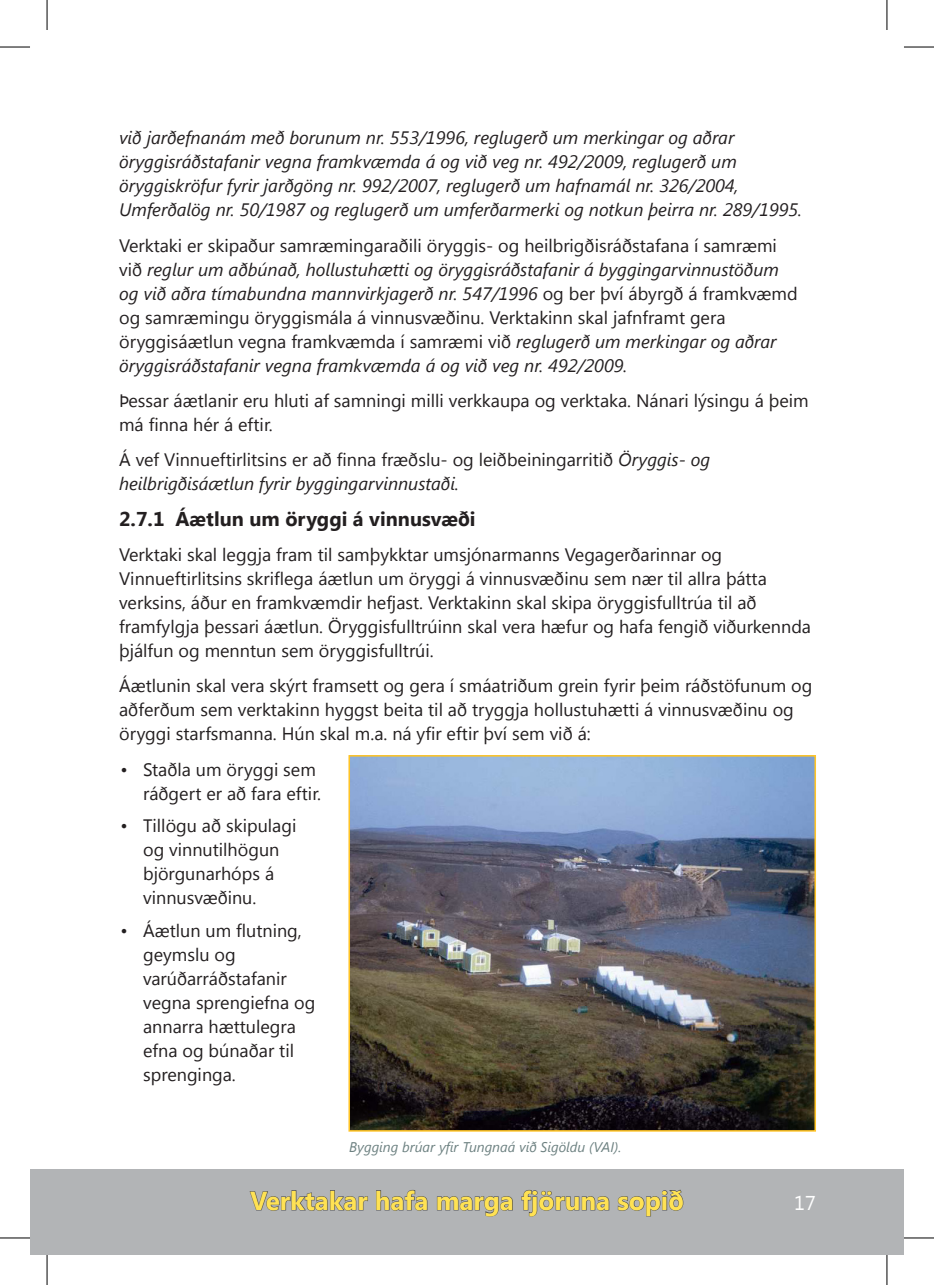
<style>
.page{position:relative;width:934px;height:1285px;background:#fff}
.page>*{position:absolute;margin:0;border:0;box-sizing:border-box;transform-origin:0 0}
.t1{font:700 26px "Segoe UI";color:#ffe253}
.t2{font:700 20px "Segoe UI";color:#231f20}
.t3{font:20px "Segoe UI";color:#fff}
.t4{font:18px/24px "Segoe UI";color:#231f20}
.t5{font:italic 18px/24px "Segoe UI";color:#231f20}
.t6{font:italic 14px "Segoe UI";color:#6d8181}
.s1{font-style:italic}
</style>
<div class="page">
<div style="left:47px;top:1170px;width:856px;height:85px;background:#b2b4b6"></div>
<div style="left:30px;top:1170px;width:17px;height:85px;background:#b2b4b6"></div>
<svg style="left:249px;top:1190px;width:119px;height:21px"></svg>
<svg style="left:376px;top:1190px;width:52px;height:21px"></svg>
<svg style="left:437px;top:1196px;width:76px;height:21px"></svg>
<svg style="left:521px;top:1189px;width:88px;height:28px"></svg>
<svg style="left:617px;top:1189px;width:66px;height:28px"></svg>
<img style="left:351px;top:758px;width:461px;height:370px">
<div style="left:348px;top:755px;width:467px;height:376px;border:2px solid #ffc426"></div>
<hr style="left:0;top:47px;width:30px;height:1px;background:#000">
<hr style="left:903px;top:47px;width:30px;height:1px;background:#000">
<hr style="left:0;top:1237px;width:30px;height:1px;background:#000">
<hr style="left:903px;top:1237px;width:30px;height:1px;background:#000">
<hr style="left:47px;top:0;width:1px;height:30px;background:#000">
<hr style="left:47px;top:1255px;width:1px;height:30px;background:#000">
<hr style="left:886px;top:0;width:1px;height:30px;background:#000">
<hr style="left:886px;top:1255px;width:1px;height:30px;background:#000">
<p class="t5" style="left:119px;top:125px;width:684px">við jarðefnanám með borunum nr. 553/1996, reglugerð um merkingar og aðrar öryggisráðstafanir vegna framkvæmda á og við veg nr. 492/2009, reglugerð um öryggiskröfur fyrir jarðgöng nr. 992/2007, reglugerð um hafnamál nr. 326/2004, Umferðalög nr. 50/1987 og reglugerð um umferðarmerki og notkun þeirra nr. 289/1995.</p>
<p class="t4" style="left:119px;top:232px;width:679px">Verktaki er skipaður samræmingaraðili öryggis- og heilbrigðisráðstafana í samræmi við <span class="s1">reglur um aðbúnað, hollustuhætti og öryggisráðstafanir á byggingarvinnustöðum og við aðra tímabundna mannvirkjagerð nr. 547/1996</span> og ber því ábyrgð á framkvæmd og samræmingu öryggismála á vinnusvæðinu. Verktakinn skal jafnframt gera öryggisáætlun vegna framkvæmda í samræmi við <span class="s1">reglugerð um merkingar og aðrar öryggisráðstafanir vegna framkvæmda á og við veg nr. 492/2009.</span></p>
<p class="t4" style="left:119px;top:388px;width:690px">Þessar áætlanir eru hluti af samningi milli verkkaupa og verktaka. Nánari lýsingu á þeim má finna hér á eftir.</p>
<p class="t4" style="left:119px;top:447px;width:592px">Á vef Vinnueftirlitsins er að finna fræðslu- og leiðbeiningarritið <span class="s1">Öryggis- og heilbrigðisáætlun fyrir byggingarvinnustaði.</span></p>
<p class="t2" style="left:119px;top:504px;width:358px">2.7.1 Áætlun um öryggi á vinnusvæði</p>
<p class="t4" style="left:119px;top:542px;width:693px">Verktaki skal leggja fram til samþykktar umsjónarmanns Vegagerðarinnar og Vinnueftirlitsins skriflega áætlun um öryggi á vinnusvæðinu sem nær til allra þátta verksins, áður en framkvæmdir hefjast. Verktakinn skal skipa öryggisfulltrúa til að framfylgja þessari áætlun. Öryggisfulltrúinn skal vera hæfur og hafa fengið viðurkennda þjálfun og menntun sem öryggisfulltrúi.</p>
<p class="t4" style="left:119px;top:673px;width:694px">Áætlunin skal vera skýrt framsett og gera í smáatriðum grein fyrir þeim ráðstöfunum og aðferðum sem verktakinn hyggst beita til að tryggja hollustuhætti á vinnusvæðinu og öryggi starfsmanna. Hún skal m.a. ná yfir eftir því sem við á:</p>
<p class="t4" style="left:120px;top:756px;width:202px;text-align:right">• Staðla um öryggi sem ráðgert er að fara eftir.</p>
<p class="t4" style="left:143px;top:813px;width:155px;text-indent:-23px">• Tillögu að skipulagi og vinnutilhögun björgunarhóps á vinnusvæðinu.</p>
<p class="t4" style="left:143px;top:917px;width:174px;text-indent:-23px">• Áætlun um flutning, geymslu og varúðarráðstafanir vegna sprengiefna og annarra hættulegra efna og búnaðar til sprenginga.</p>
<p class="t6" style="left:349px;top:1137px;width:274px">Bygging brúar yfir Tungnaá við Sigöldu (VAI).</p>
<h1 class="t1" style="left:250px;top:1182px;width:435px">Verktakar hafa marga fjöruna sopið</h1>
<p class="t3" style="left:793px;top:1189px;width:23px">17</p>
</div>
